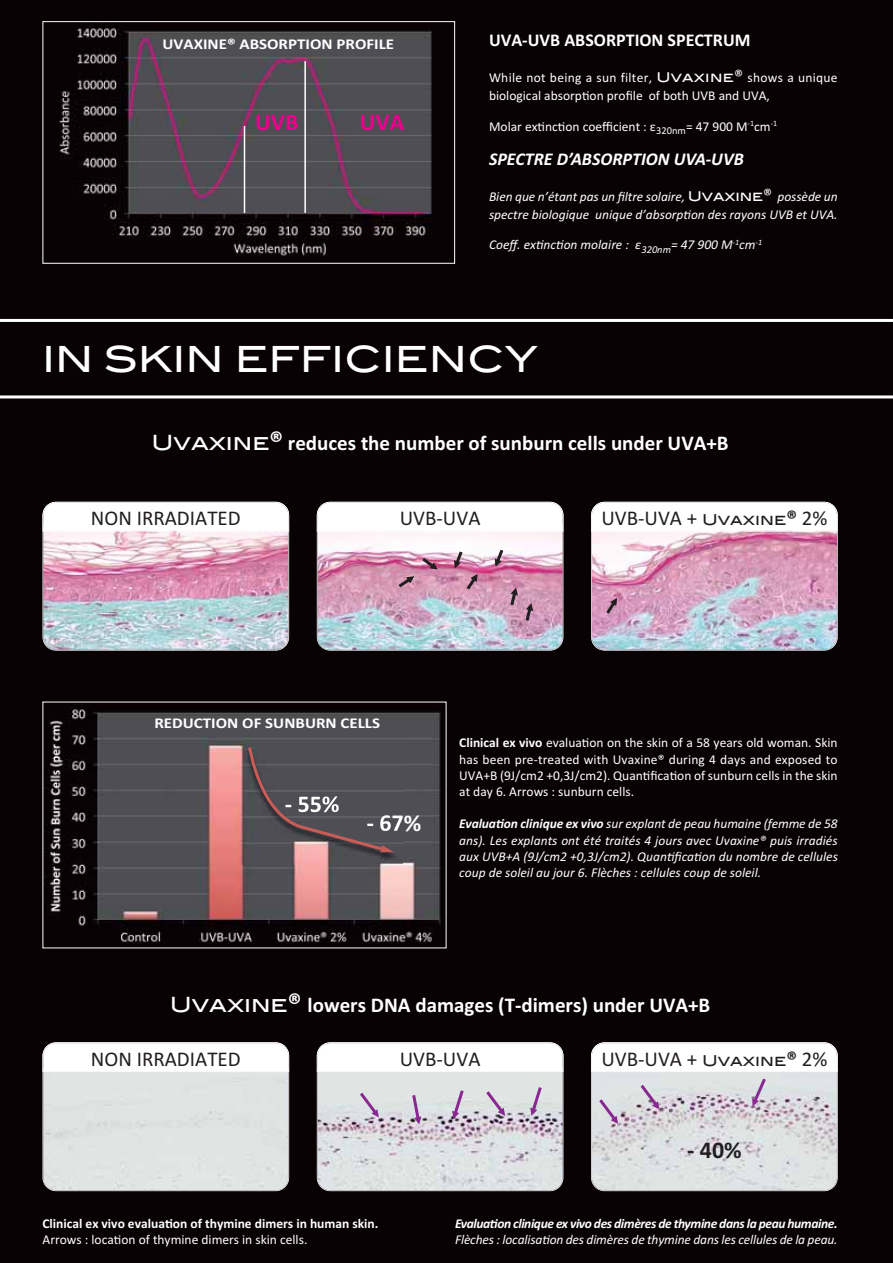
<style>
.page{position:relative;width:893px;height:1263px;background:#090204}
.page>*{position:absolute;margin:0;border:0;box-sizing:border-box;transform-origin:0 0}
.t1{font:36px "Blair Md ITCTT Medium";color:#fff}
.t2{font:700 24px "Calibri";color:#ec008c}
.t3{font:700 24px "Calibri";color:#231f20}
.t4{font:700 21px "Calibri";color:#fff}
.t5{font:21px "Calibri";color:#231f20}
.t6{font:italic 700 18px "Calibri";color:#fff}
.t7{font:700 18px "Calibri";color:#fff}
.t8{font:700 15px "Calibri";color:#fff;scale:1.13 1}
.t9{font:italic 13.5px/16.2px "Calibri";color:#fff;text-align:justify}
.t10{font:13.5px/16.2px "Calibri";color:#fff;text-align:justify}
.t11{font:italic 700 13.5px "Calibri";letter-spacing:-.03em;color:#fff}
.t12{font:700 13.5px "Calibri";color:#fff}
.s1{font-family:"Blair Md ITCTT Medium"}
.s2{font-size:18px}
.s3{font-family:"Blair Md ITCTT Medium";font-style:normal}
.s4{font-style:normal;font-size:18px}
.s5{font-family:"Blair Md ITCTT Medium";font-weight:400}
.s6{font-size:27px}
.s7{font-family:"Blair Md ITCTT Medium";font-size:15px}
.s8{font-weight:700}
</style>
<div class="page">
<img style="left:45px;top:704px;width:396px;height:240px">
<hr style="left:0;top:319px;width:893px;height:3px;background:#fff">
<hr style="left:0;top:395px;width:893px;height:3px;background:#fff">
<img style="left:43px;top:531px;width:244px;height:118px">
<div style="left:43px;top:502px;width:246px;height:149px;border:2px solid #fff;border-radius:14px"></div>
<div style="left:43px;top:502px;width:246px;height:29px;background:#fff"></div>
<img style="left:318px;top:531px;width:245px;height:118px">
<div style="left:317px;top:502px;width:246px;height:149px;border:2px solid #fff;border-radius:14px"></div>
<div style="left:317px;top:502px;width:246px;height:29px;background:#fff"></div>
<img style="left:593px;top:531px;width:242px;height:117px">
<div style="left:591px;top:502px;width:247px;height:149px;border:2px solid #fff;border-radius:14px"></div>
<div style="left:591px;top:502px;width:247px;height:29px;background:#fff"></div>
<div style="left:43px;top:1072px;width:245px;height:118px;background:#e0e4e3"></div>
<div style="left:43px;top:1042px;width:246px;height:149px;border:2px solid #fff;border-radius:14px"></div>
<svg style="left:43px;top:1042px;width:246px;height:30px;background:#fafafa"></svg>
<img style="left:318px;top:1072px;width:245px;height:118px">
<div style="left:317px;top:1042px;width:246px;height:149px;border:2px solid #fff;border-radius:14px"></div>
<svg style="left:317px;top:1042px;width:246px;height:30px;background:#fafafa"></svg>
<img style="left:592px;top:1072px;width:244px;height:118px">
<div style="left:591px;top:1042px;width:247px;height:149px;border:2px solid #fff;border-radius:14px"></div>
<svg style="left:591px;top:1042px;width:247px;height:30px;background:#fafafa"></svg>
<img style="left:240px;top:743px;width:162px;height:122px">
<img style="left:394px;top:815px;width:8px;height:16px">
<svg style="left:247px;top:744px;width:147px;height:109px;background:#5b555a"></svg>
<svg style="left:599px;top:1099px;width:19px;height:25px"></svg>
<svg style="left:640px;top:1085px;width:19px;height:24px"></svg>
<svg style="left:752px;top:1078px;width:14px;height:28px"></svg>
<svg style="left:360px;top:1093px;width:19px;height:24px"></svg>
<svg style="left:412px;top:1095px;width:9px;height:29px"></svg>
<svg style="left:452px;top:1090px;width:12px;height:29px"></svg>
<svg style="left:486px;top:1091px;width:19px;height:25px"></svg>
<svg style="left:530px;top:1087px;width:12px;height:29px"></svg>
<svg style="left:604px;top:598px;width:13px;height:17px"></svg>
<img style="left:59px;top:26px;width:373px;height:230px">
<div style="left:43px;top:21px;width:412px;height:243px;border:1px solid #fff"></div>
<hr style="left:244px;top:126px;width:1px;height:87px;background:#fff">
<hr style="left:304px;top:61px;width:2px;height:152px;background:#fff">
<svg style="left:508px;top:587px;width:25px;height:34px"></svg>
<svg style="left:464px;top:574px;width:14px;height:17px"></svg>
<svg style="left:397px;top:576px;width:17px;height:14px"></svg>
<svg style="left:420px;top:556px;width:18px;height:14px"></svg>
<svg style="left:454px;top:550px;width:11px;height:18px"></svg>
<svg style="left:495px;top:549px;width:11px;height:18px"></svg>
<p class="t8" style="left:162px;top:39px;width:207px">UVAXINE® ABSORPTION PROFILE</p>
<h2 class="t2" style="left:255px;top:114px;width:45px">UVB</h2>
<h2 class="t2" style="left:360px;top:114px;width:46px">UVA</h2>
<h3 class="t7" style="left:489px;top:34px;width:263px">UVA-UVB ABSORPTION SPECTRUM</h3>
<p class="t10" style="left:489px;top:69px;width:350px;line-height:18.3px">While not being a sun filter, <span class="s1">Uvaxine</span><span class="s2">®</span> shows a unique biological absorp-on profile of both UVB and UVA,</p>
<p class="t10" style="left:489px;top:119px;width:290px">Molar ex-nc-on coefficient : ε<sub>320nm</sub>= 47 900 M<sup>-1</sup>cm<sup>-1</sup></p>
<h3 class="t6" style="left:489px;top:148px;width:256px">SPECTRE D’ABSORPTION UVA-UVB</h3>
<p class="t9" style="left:489px;top:188px;width:350px;line-height:18.3px">Bien que n’étant pas un filtre solaire, <span class="s3">Uvaxine</span><span class="s4">®</span> possède un spectre biologique uniq ue d’absorp-on des rayons UVB et UVA.</p>
<p class="t9" style="left:489px;top:238px;width:275px">Coeff. ex-nc-on molaire : ε<sub>320nm</sub>= 47 900 M<sup>-1</sup>cm<sup>-1</sup></p>
<h1 class="t1" style="left:42px;top:338px;width:497px">IN SKIN EFFICIENCY</h1>
<h3 class="t4" style="left:152px;top:435px;width:579px"><span class="s5">Uvaxine</span><span class="s6">®</span> reduces the number of sunburn cells under UVA+B</h3>
<h3 class="t5" style="left:91px;top:511px;width:151px">NON IRRADIATED</h3>
<h3 class="t5" style="left:400px;top:511px;width:82px">UVB-UVA</h3>
<h3 class="t5" style="left:601px;top:511px;width:228px">UVB-UVA + <span class="s7">Uvaxine</span><span class="s8">®</span> 2%</h3>
<p class="t8" style="left:154px;top:718px;width:201px">REDUCTION OF SUNBURN CELLS</p>
<p class="t10" style="left:459px;top:736px;width:380px"><span class="s8">Clinical ex vivo</span> evalua-on on the skin of a 58 years old woman. Skin has been pre-treated with Uvaxine® during 4 days and exposed to UVA+B (9J/cm2 +0,3J/cm2). Quan-fica-on of sunburn cells in the skin at day 6. Arrows : sunburn cells.</p>
<p class="t9" style="left:459px;top:817px;width:380px"><span class="s8">Evalua-on clinique ex vivo</span> sur explant de peau humaine (femme de 58 ans). Les explants ont été traités 4 jours avec Uvaxine® puis irradiés aux UVB+A (9J/cm2 +0,3J/cm2). Quan-fica-on du nombre de cellules coup de soleil au jour 6. Flèches : cellules coup de soleil.</p>
<h3 class="t4" style="left:170px;top:997px;width:542px"><span class="s5">Uvaxine</span><span class="s6">®</span> lowers DNA damages (T-dimers) under UVA+B</h3>
<h3 class="t5" style="left:91px;top:1051px;width:151px">NON IRRADIATED</h3>
<h3 class="t5" style="left:400px;top:1051px;width:82px">UVB-UVA</h3>
<h3 class="t5" style="left:601px;top:1051px;width:228px">UVB-UVA + <span class="s7">Uvaxine</span><span class="s8">®</span> 2%</h3>
<p class="t12" style="left:43px;top:1218px;width:337px">Clinical ex vivo evalua-on of thymine dimers in human skin.</p>
<p class="t10" style="left:43px;top:1232px;width:266px">Arrows : loca-on of thymine dimers in skin cells.</p>
<h2 class="t3" style="left:687px;top:1141px;width:56px">- 40%</h2>
<p class="t11" style="left:455px;top:1215px;width:384px">Evalua-on clinique ex vivo des dimères de thymine dans la peau humaine.</p>
<p class="t9" style="left:455px;top:1232px;width:384px">Flèches : localisa-on des dimères de thymine dans les cellules de la peau.</p>
</div>
